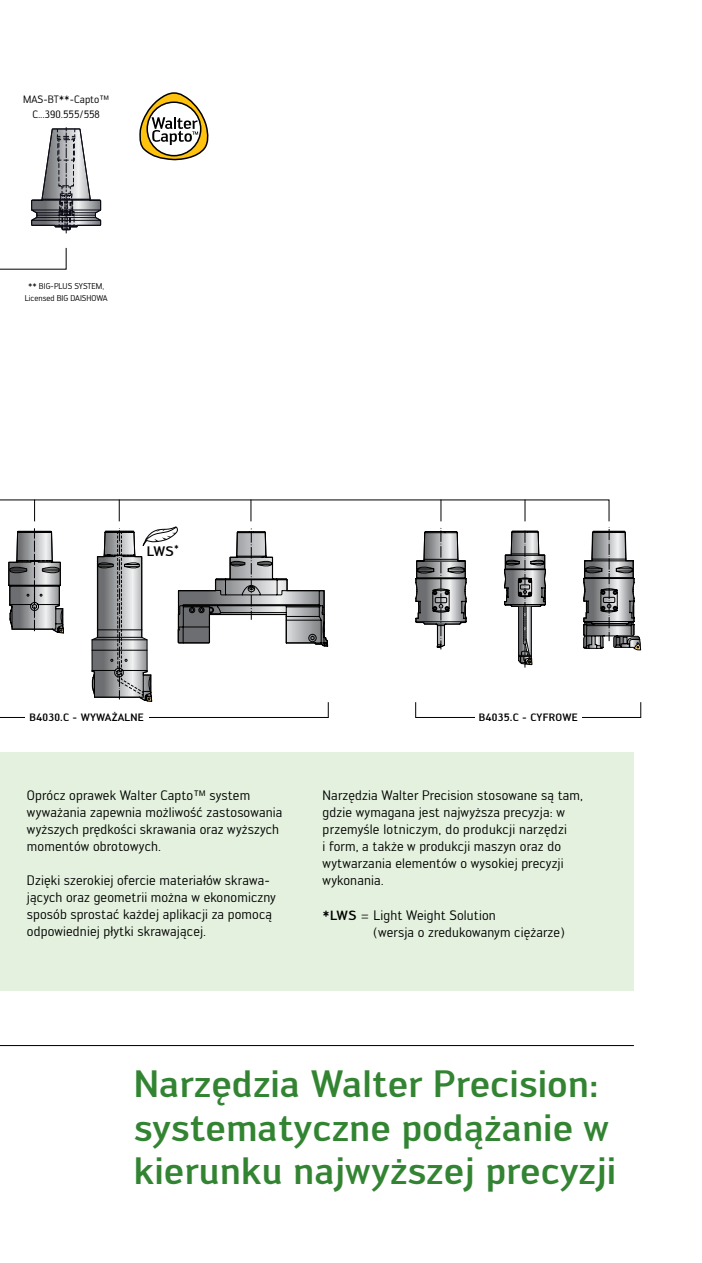
<style>
.page{position:relative;width:702px;height:1263px;background:#fff}
.page>*{position:absolute;margin:0;border:0;box-sizing:border-box;transform-origin:0 0}
.t1{font:500 37.5px/43.5px "Walter PRO";color:#328432}
.t2{font:13.5px/17px "Walter PRO";letter-spacing:.01em;color:#000}
.t3{font:500 13.5px "Walter PRO";color:#000}
.t4{font:500 10.5px "Walter PRO";letter-spacing:.02em;color:#000}
.t5{font:10.5px/15px "Walter PRO";color:#000;text-align:center}
.t6{font:8.25px/12px "Walter PRO";color:#000;text-align:center}
.s1{font-weight:500;font-size:13.2px}
</style>
<div class="page">
<div style="left:0;top:752px;width:634px;height:238px;background:#e4f1de"></div>
<hr style="left:0;top:1045px;width:634px;height:1px;background:#000">
<svg style="left:139px;top:92px;width:69px;height:68px"></svg>
<svg style="left:31px;top:127px;width:70px;height:106px"></svg>
<svg style="left:0;top:248px;width:66px;height:22px"></svg>
<svg style="left:0;top:499px;width:641px;height:219px"></svg>
<div style="left:25px;top:713px;width:123px;height:8px;background:#fff"></div>
<div style="left:475px;top:713px;width:106px;height:8px;background:#fff"></div>
<p class="t5" style="left:23px;top:91px;width:87px">MAS-BT**-Capto™<br>C...390.555/558</p>
<p class="t6" style="left:25px;top:280px;width:84px">** BIG-PLUS SYSTEM,<br>Licensed BIG DAISHOWA</p>
<p class="t3" style="left:147px;top:543px;width:34px">LWS<sup>*</sup></p>
<p class="t4" style="left:29px;top:711px;width:116px">B4030.C - WYWAŻALNE</p>
<p class="t4" style="left:478px;top:711px;width:100px">B4035.C - CYFROWE</p>
<p class="t2" style="left:27px;top:786px;width:257px">Oprócz oprawek Walter Capto™ system wyważania zapewnia możliwość zastosowania wyższych prędkości skrawania oraz wyższych momentów obrotowych.</p>
<p class="t2" style="left:27px;top:871px;width:250px">Dzięki szerokiej ofercie materiałów skrawa&shy;jących oraz geometrii można w ekonomiczny sposób sprostać każdej aplikacji za pomocą odpowiedniej płytki skrawającej.</p>
<p class="t2" style="left:322px;top:786px;width:262px">Narzędzia Walter Precision stosowane są tam, gdzie wymagana jest najwyższa precyzja: w przemyśle lotniczym, do produkcji narzędzi<br>i form, a także w produkcji maszyn oraz do wytwarzania elementów o wysokiej precyzji wykonania.</p>
<p class="t2" style="left:373px;top:907px;width:192px;text-indent:-51px"><span class="s1">*LWS</span> = Light Weight Solution<br>(wersja o zredukowanym ciężarze)</p>
<h1 class="t1" style="left:134px;top:1061px;width:484px">Narzędzia Walter Precision: systematyczne podążanie w kierunku najwyższej precyzji</h1>
</div>
